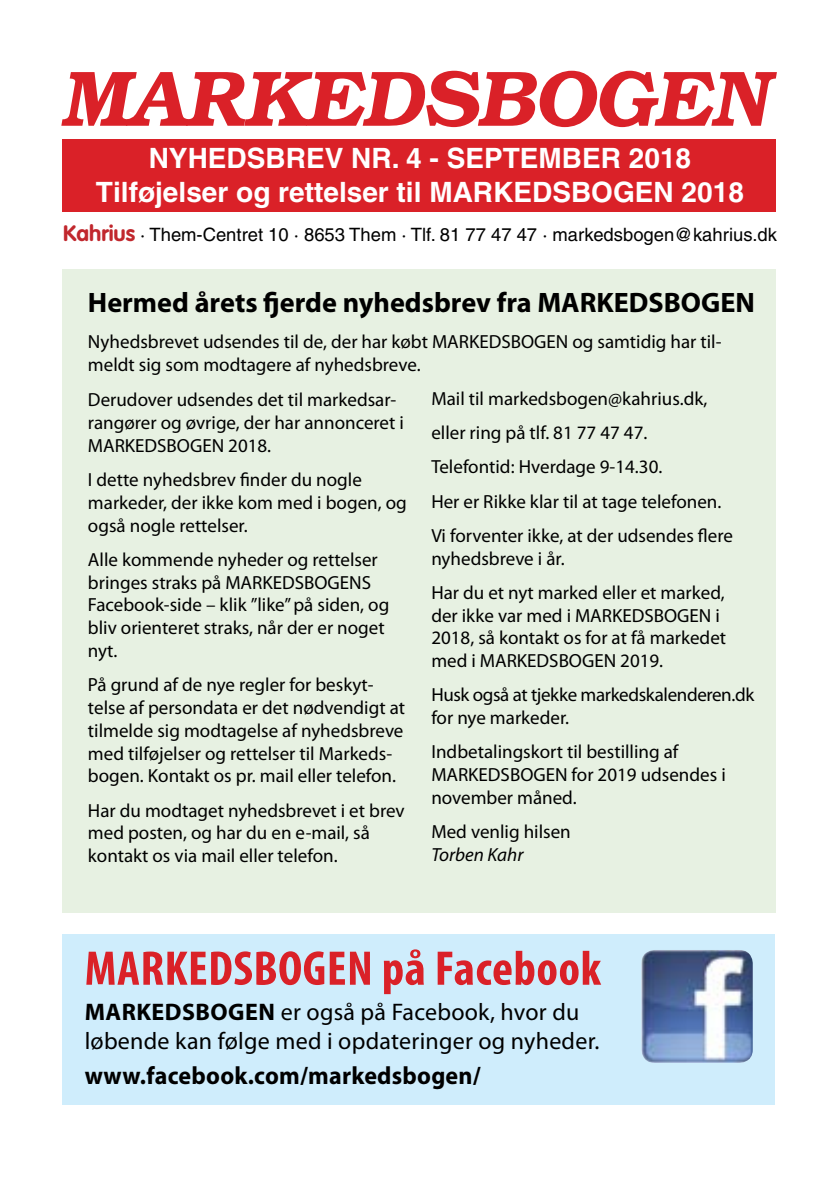
<style>
.page{position:relative;width:840px;height:1191px;background:#fff}
.page>*{position:absolute;margin:0;border:0;box-sizing:border-box;transform-origin:0 0}
.t1{font:italic 600 78.8px "Bookman CE";color:#da2128}
.t2{font:700 condensed 49px "Myriad Pro";letter-spacing:.01em;color:#da2128}
.t3{font:700 28.2px "Myriad Pro";color:#000}
.t4{font:700 28px/33.6px "Helvetica";color:#fff;text-align:center}
.t5{font:700 25px "Myriad Pro";letter-spacing:.01em;color:#000;scale:.96 1}
.t6{font:24px/28.8px "Myriad Pro";letter-spacing:.01em;color:#000}
.t7{font:19px/22.8px "Myriad Pro";color:#000}
.t8{font:19px/22.8px "Myriad Pro";letter-spacing:-.02em;color:#000}
.t9{font:italic 19px "Myriad Pro";color:#000}
.t10{font:18.4px "Helvetica";color:#000}
.s1{font-family:"VAG Rounded";font-weight:700;font-size:22px;color:#c1272d}
.s2{font-weight:700}
</style>
<div class="page">
<div style="left:62px;top:269px;width:713px;height:644px;background:#e7f1e2"></div>
<div style="left:62px;top:139px;width:713px;height:72px;background:#da2128"></div>
<div style="left:62px;top:933px;width:712px;height:171px;background:#cfedfc"></div>
<img style="left:641px;top:950px;width:111px;height:113px">
<h1 class="t1" style="left:60px;top:52px;width:709px">MARKEDSBOGEN</h1>
<h3 class="t4" style="left:96px;top:141px;width:649px">NYHEDSBREV NR. 4 - SEPTEMBER 2018<br>Tilføjelser og rettelser til MARKEDSBOGEN 2018</h3>
<p class="t10" style="left:63px;top:224px;width:715px"><span class="s1">Kahrius</span> · Them-Centret 10 · 8653 Them · Tlf. 81 77 47 47 · markedsbogen@kahrius.dk</p>
<h3 class="t3" style="left:88px;top:284px;width:668px">Hermed årets fjerde nyhedsbrev fra MARKEDSBOGEN</h3>
<p class="t7" style="left:88px;top:330px;width:634px">Nyhedsbrevet udsendes til de, der har købt MARKEDSBOGEN og samtidig har til&shy;meldt sig som modtagere af nyhedsbreve.</p>
<p class="t7" style="left:88px;top:388px;width:317px">Derudover udsendes det til markedsar&shy;rangører og øvrige, der har annonceret i<br>MARKEDSBOGEN 2018.</p>
<p class="t7" style="left:88px;top:468px;width:320px">I dette nyhedsbrev finder du nogle markeder, der ikke kom med i bogen, og også nogle rettelser.</p>
<p class="t7" style="left:88px;top:547px;width:303px">Alle kommende nyheder og rettelser bringes straks på MARKEDSBOGENS<br>Facebook-side – klik ”like” på siden, og bliv orienteret straks, når der er noget nyt.</p>
<p class="t7" style="left:88px;top:673px;width:318px">På grund af de nye regler for beskyt&shy;telse af persondata er det nødvendigt at tilmelde sig modtagelse af nyhedsbreve med tilføjelser og rettelser til Markeds&shy;bogen. Kontakt os pr. mail eller telefon.</p>
<p class="t7" style="left:88px;top:798px;width:318px">Har du modtaget nyhedsbrevet i et brev med posten, og har du en e-mail, så kontakt os via mail eller telefon.</p>
<p class="t7" style="left:431px;top:381px;width:303px;line-height:34.2px">Mail til markedsbogen@kahrius.dk, eller ring på tlf. 81 77 47 47.<br>Telefontid: Hverdage 9-14.30.<br>Her er Rikke klar til at tage telefonen.<br>Vi forventer ikke, at der udsendes flere</p>
<p class="t7" style="left:431px;top:541px;width:295px;line-height:34.2px">nyhedsbreve i år.<br>Har du et nyt marked eller et marked,</p>
<p class="t7" style="left:431px;top:603px;width:296px">der ikke var med i MARKEDSBOGEN i<br>2018, så kontakt os for at få markedet med i MARKEDSBOGEN 2019.</p>
<p class="t8" style="left:431px;top:683px;width:324px">Husk også at tjekke markedskalenderen.dk for nye markeder.</p>
<p class="t7" style="left:431px;top:740px;width:296px">Indbetalingskort til bestilling af<br>MARKEDSBOGEN for 2019 udsendes i november måned.</p>
<p class="t7" style="left:431px;top:820px;width:141px">Med venlig hilsen</p>
<p class="t9" style="left:431px;top:842px;width:93px">Torben Kahr</p>
<h2 class="t2" style="left:85px;top:937px;width:517px">MARKEDSBOGEN på Facebook</h2>
<p class="t6" style="left:85px;top:997px;width:516px"><span class="s2">MARKEDSBOGEN</span> er også på Facebook, hvor du løbende kan følge med i opdateringer og nyheder.</p>
<h3 class="t5" style="left:85px;top:1059px;width:414px">www.facebook.com/markedsbogen/</h3>
</div>
